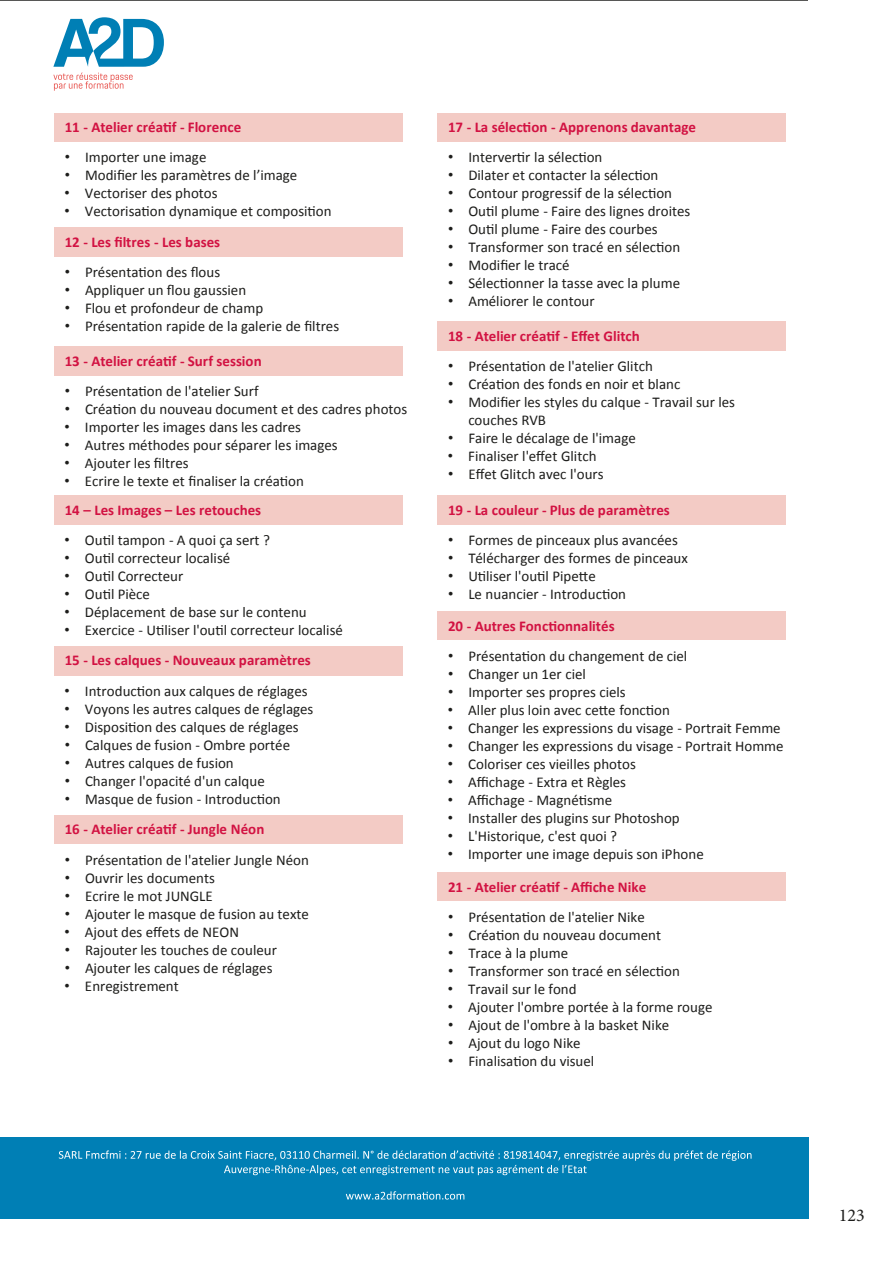
<style>
.page{position:relative;width:893px;height:1263px;background:#fff}
.page>*{position:absolute;margin:0;border:0;box-sizing:border-box;transform-origin:0 0}
.t1{font:18px "Minion Pro";color:#1d1d1b}
.t2{font:15px/29.1px "Calibri";color:#1d1d1b}
.t3{font:700 15px/30.9px "Calibri";color:#d21242}
.s1{font-family:"Arial"}
.s2{font-weight:700;color:#d21242}
.s3{font-family:"Arial";font-weight:400;color:#1d1d1b}
.s4{font-weight:400;color:#1d1d1b}
</style>
<div class="page">
<div style="left:54px;top:113px;width:348px;height:29px;background:#f3cbc5"></div>
<div style="left:437px;top:113px;width:349px;height:29px;background:#f3cbc5"></div>
<div style="left:54px;top:227px;width:348px;height:29px;background:#f3cbc5"></div>
<div style="left:54px;top:346px;width:348px;height:29px;background:#f3cbc5"></div>
<div style="left:54px;top:495px;width:348px;height:30px;background:#f3cbc5"></div>
<div style="left:54px;top:646px;width:348px;height:29px;background:#f3cbc5"></div>
<div style="left:54px;top:815px;width:348px;height:29px;background:#f3cbc5"></div>
<div style="left:437px;top:321px;width:349px;height:30px;background:#f3cbc5"></div>
<div style="left:437px;top:495px;width:349px;height:30px;background:#f3cbc5"></div>
<div style="left:437px;top:611px;width:349px;height:29px;background:#f3cbc5"></div>
<div style="left:437px;top:872px;width:349px;height:29px;background:#f3cbc5"></div>
<svg style="left:53px;top:73px;width:80px;height:18px"></svg>
<svg style="left:53px;top:17px;width:111px;height:50px"></svg>
<div style="left:0;top:1137px;width:808px;height:82px;background:#007fb5"></div>
<svg style="left:59px;top:1150px;width:692px;height:25px"></svg>
<svg style="left:346px;top:1191px;width:118px;height:8px"></svg>
<p class="t3" style="left:65px;top:111px;width:178px">11 - Atelier créatif - Florence</p>
<p class="t2" style="left:65px;top:142px;width:143px"><span class="s1">•</span> Importer une image</p>
<p class="t2" style="left:65px;top:160px;width:234px"><span class="s1">•</span> Modifier les paramètres de l’image</p>
<p class="t2" style="left:65px;top:178px;width:155px"><span class="s1">•</span> Vectoriser des photos</p>
<p class="t2" style="left:65px;top:196px;width:268px"><span class="s1">•</span> Vectorisation dynamique et composition</p>
<p class="t3" style="left:65px;top:226px;width:157px">12 - Les filtres - Les bases</p>
<p class="t2" style="left:65px;top:257px;width:157px"><span class="s1">•</span> Présentation des flous</p>
<p class="t2" style="left:65px;top:275px;width:183px"><span class="s1">•</span> Appliquer un flou gaussien</p>
<p class="t2" style="left:65px;top:293px;width:200px"><span class="s1">•</span> Flou et profondeur de champ</p>
<p class="t2" style="left:65px;top:311px;width:276px"><span class="s1">•</span> Présentation rapide de la galerie de filtres</p>
<p class="t3" style="left:65px;top:345px;width:199px">13 - Atelier créatif - Surf session</p>
<p class="t2" style="left:65px;top:376px;width:195px"><span class="s1">•</span> Présentation de l'atelier Surf</p>
<p class="t2" style="left:65px;top:394px;width:344px"><span class="s1">•</span> Création du nouveau document et des cadres photos</p>
<p class="t2" style="left:65px;top:412px;width:238px"><span class="s1">•</span> Importer les images dans les cadres</p>
<p class="t2" style="left:65px;top:430px;width:275px"><span class="s1">•</span> Autres méthodes pour séparer les images</p>
<p class="t2" style="left:65px;top:448px;width:126px"><span class="s1">•</span> Ajouter les filtres</p>
<p class="t2" style="left:65px;top:466px;width:241px"><span class="s1">•</span> Ecrire le texte et finaliser la création<br><span class="s2">14 – Les Images – Les retouches</span></p>
<p class="t2" style="left:65px;top:525px;width:207px"><span class="s1">•</span> Outil tampon - A quoi ça sert ?</p>
<p class="t2" style="left:65px;top:543px;width:167px"><span class="s1">•</span> Outil correcteur localisé</p>
<p class="t2" style="left:65px;top:561px;width:120px"><span class="s1">•</span> Outil Correcteur</p>
<p class="t2" style="left:65px;top:579px;width:87px"><span class="s1">•</span> Outil Pièce</p>
<p class="t2" style="left:65px;top:597px;width:244px"><span class="s1">•</span> Déplacement de base sur le contenu</p>
<p class="t2" style="left:65px;top:614px;width:280px;line-height:30.3px"><span class="s1">•</span> Exercice - Utiliser l'outil correcteur localisé<br><span class="s2">15 - Les calques - Nouveaux paramètres</span></p>
<p class="t2" style="left:65px;top:675px;width:244px"><span class="s1">•</span> Introduction aux calques de réglages</p>
<p class="t2" style="left:65px;top:693px;width:250px"><span class="s1">•</span> Voyons les autres calques de réglages</p>
<p class="t2" style="left:65px;top:711px;width:235px"><span class="s1">•</span> Disposition des calques de réglages</p>
<p class="t2" style="left:65px;top:729px;width:227px"><span class="s1">•</span> Calques de fusion - Ombre portée</p>
<p class="t2" style="left:65px;top:747px;width:171px"><span class="s1">•</span> Autres calques de fusion</p>
<p class="t2" style="left:65px;top:765px;width:202px"><span class="s1">•</span> Changer l'opacité d'un calque</p>
<p class="t3" style="left:65px;top:783px;width:218px"><span class="s3">•</span> <span class="s4">Masque de fusion - Introduction<br></span>16 - Atelier créatif - Jungle Néon</p>
<p class="t2" style="left:65px;top:844px;width:246px"><span class="s1">•</span> Présentation de l'atelier Jungle Néon</p>
<p class="t2" style="left:65px;top:862px;width:152px"><span class="s1">•</span> Ouvrir les documents</p>
<p class="t2" style="left:65px;top:880px;width:150px"><span class="s1">•</span> Ecrire le mot JUNGLE</p>
<p class="t2" style="left:65px;top:898px;width:246px"><span class="s1">•</span> Ajouter le masque de fusion au texte</p>
<p class="t2" style="left:65px;top:916px;width:176px"><span class="s1">•</span> Ajout des effets de NEON</p>
<p class="t2" style="left:65px;top:934px;width:214px"><span class="s1">•</span> Rajouter les touches de couleur</p>
<p class="t2" style="left:65px;top:952px;width:209px"><span class="s1">•</span> Ajouter les calques de réglages</p>
<p class="t2" style="left:65px;top:970px;width:116px"><span class="s1">•</span> Enregistrement</p>
<p class="t3" style="left:448px;top:111px;width:250px">17 - La sélection - Apprenons davantage</p>
<p class="t2" style="left:448px;top:142px;width:156px"><span class="s1">•</span> Intervertir la sélection</p>
<p class="t2" style="left:448px;top:160px;width:212px"><span class="s1">•</span> Dilater et contacter la sélection</p>
<p class="t2" style="left:448px;top:178px;width:226px"><span class="s1">•</span> Contour progressif de la sélection</p>
<p class="t2" style="left:448px;top:196px;width:244px"><span class="s1">•</span> Outil plume - Faire des lignes droites</p>
<p class="t2" style="left:448px;top:214px;width:211px"><span class="s1">•</span> Outil plume - Faire des courbes</p>
<p class="t2" style="left:448px;top:232px;width:234px"><span class="s1">•</span> Transformer son tracé en sélection</p>
<p class="t2" style="left:448px;top:250px;width:123px"><span class="s1">•</span> Modifier le tracé</p>
<p class="t2" style="left:448px;top:268px;width:234px"><span class="s1">•</span> Sélectionner la tasse avec la plume</p>
<p class="t2" style="left:448px;top:286px;width:148px"><span class="s1">•</span> Améliorer le contour</p>
<p class="t3" style="left:448px;top:320px;width:193px">18 - Atelier créatif - Effet Glitch</p>
<p class="t2" style="left:448px;top:351px;width:206px"><span class="s1">•</span> Présentation de l'atelier Glitch</p>
<p class="t2" style="left:448px;top:369px;width:234px"><span class="s1">•</span> Création des fonds en noir et blanc</p>
<p class="t2" style="left:468px;top:392px;width:268px;line-height:18px;text-indent:-20px"><span class="s1">•</span> Modifier les styles du calque - Travail sur les couches RVB</p>
<p class="t2" style="left:448px;top:423px;width:189px"><span class="s1">•</span> Faire le décalage de l'image</p>
<p class="t2" style="left:448px;top:441px;width:150px"><span class="s1">•</span> Finaliser l'effet Glitch</p>
<p class="t2" style="left:448px;top:459px;width:157px"><span class="s1">•</span> Effet Glitch avec l'ours</p>
<p class="t3" style="left:448px;top:494px;width:223px">19 - La couleur - Plus de paramètres</p>
<p class="t2" style="left:448px;top:525px;width:231px"><span class="s1">•</span> Formes de pinceaux plus avancées</p>
<p class="t2" style="left:448px;top:543px;width:241px"><span class="s1">•</span> Télécharger des formes de pinceaux</p>
<p class="t2" style="left:448px;top:561px;width:149px"><span class="s1">•</span> Utiliser l'outil Pipette</p>
<p class="t3" style="left:448px;top:578px;width:180px;line-height:31.5px"><span class="s3">•</span> <span class="s4">Le nuancier - Introduction<br></span>20 - Autres Fonctionnalités</p>
<p class="t2" style="left:448px;top:640px;width:241px"><span class="s1">•</span> Présentation du changement de ciel</p>
<p class="t2" style="left:448px;top:658px;width:139px"><span class="s1">•</span> Changer un 1er ciel</p>
<p class="t2" style="left:448px;top:676px;width:179px"><span class="s1">•</span> Importer ses propres ciels</p>
<p class="t2" style="left:448px;top:694px;width:224px"><span class="s1">•</span> Aller plus loin avec cette fonction</p>
<p class="t2" style="left:448px;top:712px;width:334px"><span class="s1">•</span> Changer les expressions du visage - Portrait Femme</p>
<p class="t2" style="left:448px;top:730px;width:337px"><span class="s1">•</span> Changer les expressions du visage - Portrait Homme</p>
<p class="t2" style="left:448px;top:748px;width:190px"><span class="s1">•</span> Coloriser ces vieilles photos</p>
<p class="t2" style="left:448px;top:766px;width:180px"><span class="s1">•</span> Affichage - Extra et Règles</p>
<p class="t2" style="left:448px;top:784px;width:166px"><span class="s1">•</span> Affichage - Magnétisme</p>
<p class="t2" style="left:448px;top:802px;width:233px"><span class="s1">•</span> Installer des plugins sur Photoshop</p>
<p class="t2" style="left:448px;top:820px;width:171px"><span class="s1">•</span> L'Historique, c'est quoi ?</p>
<p class="t2" style="left:448px;top:837px;width:257px;line-height:33px"><span class="s1">•</span> Importer une image depuis son iPhone<br><span class="s2">21 - Atelier créatif - Affiche Nike</span></p>
<p class="t2" style="left:448px;top:902px;width:198px"><span class="s1">•</span> Présentation de l'atelier Nike</p>
<p class="t2" style="left:448px;top:920px;width:214px"><span class="s1">•</span> Création du nouveau document</p>
<p class="t2" style="left:448px;top:938px;width:122px"><span class="s1">•</span> Trace à la plume</p>
<p class="t2" style="left:448px;top:956px;width:233px"><span class="s1">•</span> Transformer son tracé en sélection</p>
<p class="t2" style="left:448px;top:974px;width:130px"><span class="s1">•</span> Travail sur le fond</p>
<p class="t2" style="left:448px;top:992px;width:266px"><span class="s1">•</span> Ajouter l'ombre portée à la forme rouge</p>
<p class="t2" style="left:448px;top:1010px;width:223px"><span class="s1">•</span> Ajout de l'ombre à la basket Nike</p>
<p class="t2" style="left:448px;top:1028px;width:134px"><span class="s1">•</span> Ajout du logo Nike</p>
<p class="t2" style="left:448px;top:1046px;width:148px"><span class="s1">•</span> Finalisation du visuel</p>
<p class="t1" style="left:839px;top:1203px;width:27px">123</p>
</div>
